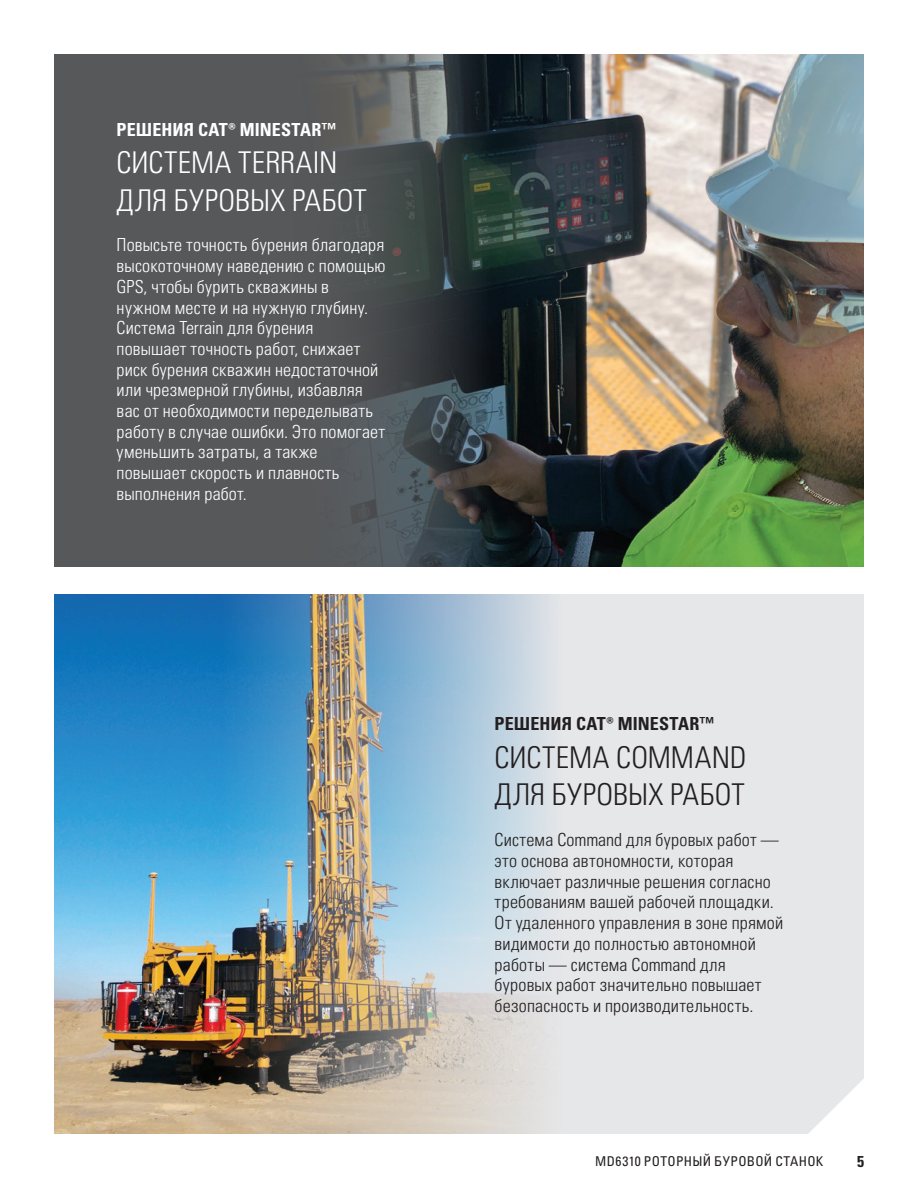
<style>
.page{position:relative;width:918px;height:1188px;background:#fff}
.page>*{position:absolute;margin:0;border:0;box-sizing:border-box;transform-origin:0 0}
.Copy{font:30px/37.5px "Univers LTCYR 47 Light Cond";letter-spacing:.005em;color:#fff}
.Copy-2{font:30px/37.5px "Univers LTCYR 47 Light Cond";letter-spacing:.005em;color:#231f20}
.Copy-3{font:18px/20.7px "Univers LTCYR 47 Light Cond";letter-spacing:.01em;color:#fff}
.Copy-4{font:18px/20.7px "Univers LTCYR 47 Light Cond";letter-spacing:.01em;color:#231f20}
.Copy-5{font:18px "Univers LTCYR 67 Bold Cond";letter-spacing:.005em;color:#fff}
.Copy-6{font:18px "Univers LTCYR 67 Bold Cond";letter-spacing:.005em;color:#231f20}
.t1{font:700 condensed 15.75px "Univers LT Std";color:#231f20}
.t2{font:condensed 13.5px "Univers LTCYR 57";letter-spacing:.025em;color:#231f20}
</style>
<div class="page">
<div style="left:54px;top:54px;width:810px;height:513px;background:#57585a"></div>
<img style="left:341px;top:54px;width:523px;height:513px">
<div style="left:566px;top:594px;width:298px;height:540px;background:#e6e7e9"></div>
<img style="left:54px;top:594px;width:512px;height:540px">
<p class="Copy-5" style="left:117px;top:118px;width:222px">РЕШЕНИЯ CAT® MINESTAR™</p>
<p class="Copy" style="left:117px;top:142px;width:252px">СИСТЕМА TERRAIN<br>ДЛЯ БУРОВЫХ РАБОТ</p>
<p class="Copy-3" style="left:117px;top:234px;width:270px">Повысьте точность бурения благодаря высокоточному наведению с помощью<br>GPS, чтобы бурить скважины в нужном месте и на нужную глубину.<br>Система Terrain для бурения повышает точность работ, снижает риск бурения скважин недостаточной или чрезмерной глубины, избавляя вас от необходимости переделывать работу в случае ошибки. Это помогает уменьшить затраты, а также повышает скорость и плавность выполнения работ.</p>
<p class="Copy-6" style="left:495px;top:713px;width:222px">РЕШЕНИЯ CAT® MINESTAR™</p>
<p class="Copy-2" style="left:495px;top:737px;width:253px">СИСТЕМА COMMAND<br>ДЛЯ БУРОВЫХ РАБОТ</p>
<p class="Copy-4" style="left:495px;top:829px;width:290px">Система Command для буровых работ — это основа автономности, которая включает различные решения согласно требованиям вашей рабочей площадки.<br>От удаленного управления в зоне прямой видимости до полностью автономной работы — система Command для буровых работ значительно повышает безопасность и производительность.</p>
<p class="t2" style="left:595px;top:1153px;width:230px">MD6310 РОТОРНЫЙ БУРОВОЙ СТАНОК</p>
<p class="t1" style="left:857px;top:1151px;width:8px">5</p>
</div>
